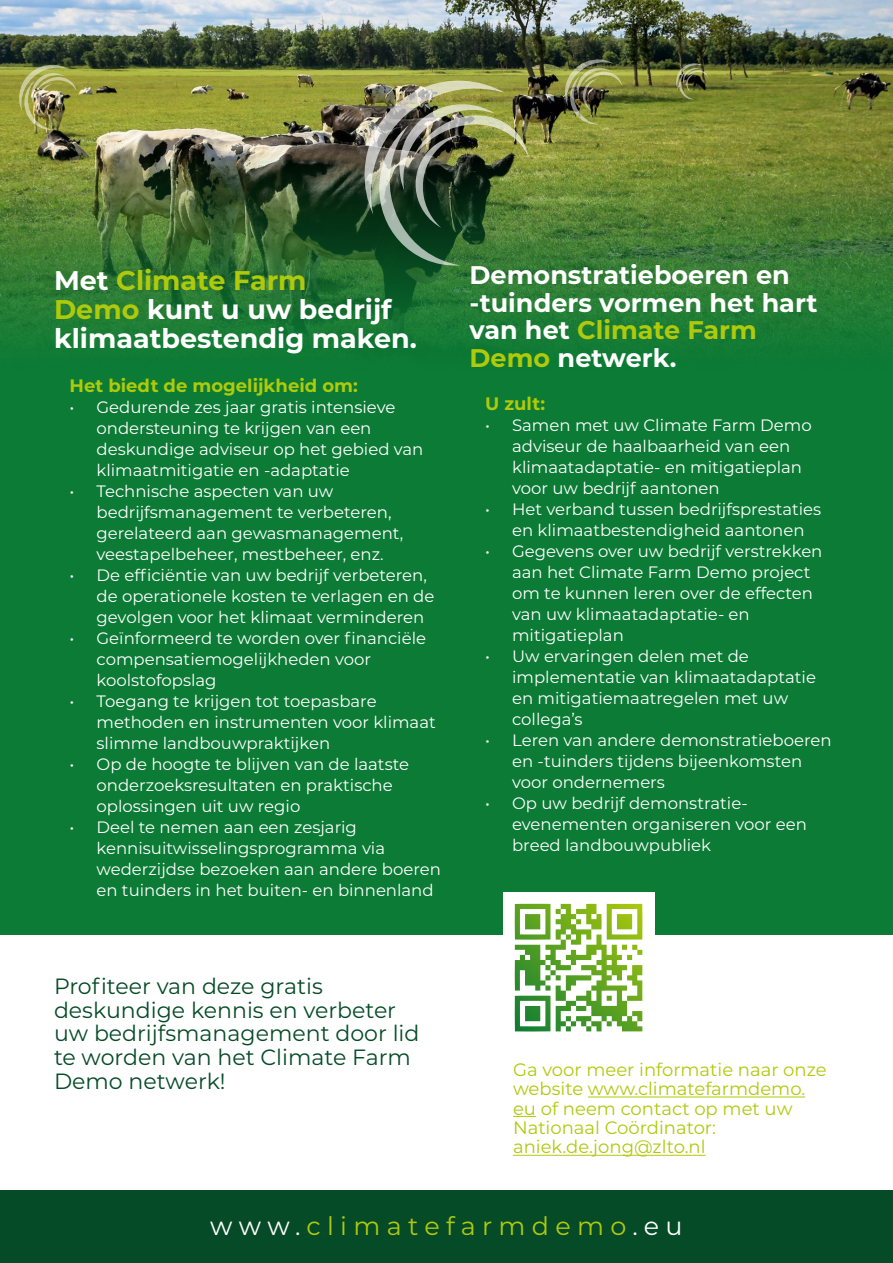
<style>
.page{position:relative;width:893px;height:1263px;background:#fff}
.page>*{position:absolute;margin:0;border:0;box-sizing:border-box;transform-origin:0 0}
.t1{font:700 27px/29.1px "Montserrat";color:#fff}
.t2{font:700 25.5px/27.5px "Montserrat";color:#fff}
.t3{font:25.5px "Montserrat";letter-spacing:.25em;color:#afca0b}
.t4{font:22.05px/23.9px "Montserrat";color:#064b27}
.t5{font:18px/19.4px "Montserrat";color:#afca0b}
.t6{font:700 18px "Montserrat";color:#afca0b}
.t7{font:16.5px/21px "Montserrat";color:#fff}
.s1{color:#afca0b}
.s2{color:#fff}
</style>
<div class="page">
<div style="left:0;top:0;width:893px;height:934px;background:#0b7b35"></div>
<img style="left:0;top:0;width:893px;height:349px">
<hr style="left:588px;top:1096px;width:217px;height:1px;background:#afca0b">
<svg style="left:513px;top:1116px;width:23px;height:1px"></svg>
<hr style="left:513px;top:1155px;width:192px;height:1px;background:#afca0b">
<img style="left:364px;top:78px;width:164px;height:188px">
<img style="left:565px;top:59px;width:57px;height:66px">
<img style="left:19px;top:64px;width:58px;height:66px">
<svg style="left:676px;top:63px;width:32px;height:37px"></svg>
<div style="left:0;top:1191px;width:893px;height:72px;background:#064b27"></div>
<svg style="left:503px;top:892px;width:151px;height:140px"></svg>
<svg style="left:515px;top:904px;width:127px;height:61px"></svg>
<p class="t1" style="left:54px;top:265px;width:364px">Met <span class="s1">Climate Farm<br>Demo</span> kunt u uw bedrijf klimaatbestendig maken.</p>
<p class="t6" style="left:70px;top:372px;width:290px">Het biedt de mogelijkheid om:</p>
<p class="t7" style="left:97px;top:396px;width:328px;text-indent:-27px">• Gedurende zes jaar gratis intensieve ondersteuning te krijgen van een deskundige adviseur op het gebied van klimaatmitigatie en -adaptatie</p>
<p class="t7" style="left:97px;top:480px;width:308px;text-indent:-27px">• Technische aspecten van uw bedrijfsmanagement te verbeteren, gerelateerd aan gewasmanagement, veestapelbeheer, mestbeheer, enz.</p>
<p class="t7" style="left:97px;top:564px;width:339px;text-indent:-27px">• De efficiëntie van uw bedrijf verbeteren, de operationele kosten te verlagen en de gevolgen voor het klimaat verminderen</p>
<p class="t7" style="left:97px;top:627px;width:331px;text-indent:-27px">• Geïnformeerd te worden over financiële compensatiemogelijkheden voor koolstofopslag</p>
<p class="t7" style="left:97px;top:690px;width:341px;text-indent:-27px">• Toegang te krijgen tot toepasbare methoden en instrumenten voor klimaat slimme landbouwpraktijken</p>
<p class="t7" style="left:97px;top:753px;width:314px;text-indent:-27px">• Op de hoogte te blijven van de laatste onderzoeksresultaten en praktische oplossingen uit uw regio</p>
<p class="t7" style="left:97px;top:816px;width:346px;text-indent:-27px">• Deel te nemen aan een zesjarig kennisuitwisselingsprogramma via wederzijdse bezoeken aan andere boeren en tuinders in het buiten- en binnenland</p>
<p class="t2" style="left:470px;top:260px;width:349px">Demonstratieboeren en -tuinders vormen het hart van het <span class="s1">Climate Farm<br>Demo</span> netwerk.</p>
<p class="t6" style="left:485px;top:391px;width:62px">U zult:</p>
<p class="t7" style="left:512px;top:414px;width:301px;text-indent:-27px">• Samen met uw Climate Farm Demo adviseur de haalbaarheid van een klimaatadaptatie- en mitigatieplan voor uw bedrijf aantonen</p>
<p class="t7" style="left:512px;top:498px;width:311px;text-indent:-27px">• Het verband tussen bedrijfsprestaties en klimaatbestendigheid aantonen</p>
<p class="t7" style="left:512px;top:540px;width:312px;text-indent:-27px">• Gegevens over uw bedrijf verstrekken aan het Climate Farm Demo project om te kunnen leren over de effecten van uw klimaatadaptatie- en mitigatieplan</p>
<p class="t7" style="left:512px;top:645px;width:305px;text-indent:-27px">• Uw ervaringen delen met de implementatie van klimaatadaptatie en mitigatiemaatregelen met uw collega’s</p>
<p class="t7" style="left:512px;top:729px;width:321px;text-indent:-27px">• Leren van andere demonstratieboeren en -tuinders tijdens bijeenkomsten voor ondernemers</p>
<p class="t7" style="left:512px;top:792px;width:296px;text-indent:-27px">• Op uw bedrijf demonstratie&shy;evenementen organiseren voor een breed landbouwpubliek</p>
<p class="t4" style="left:54px;top:973px;width:367px">Profiteer van deze gratis deskundige kennis en verbeter uw bedrijfsmanagement door lid te worden van het Climate Farm<br>Demo netwerk!</p>
<p class="t5" style="left:513px;top:1059px;width:315px">Ga voor meer informatie naar onze website www.climatefarmdemo. eu of neem contact op met uw<br>Nationaal Coördinator: aniek.de.jong@zlto.nl</p>
<p class="t3" style="left:210px;top:1208px;width:474px"><span class="s2">www.</span>climatefarmdemo<span class="s2">.eu</span></p>
</div>
